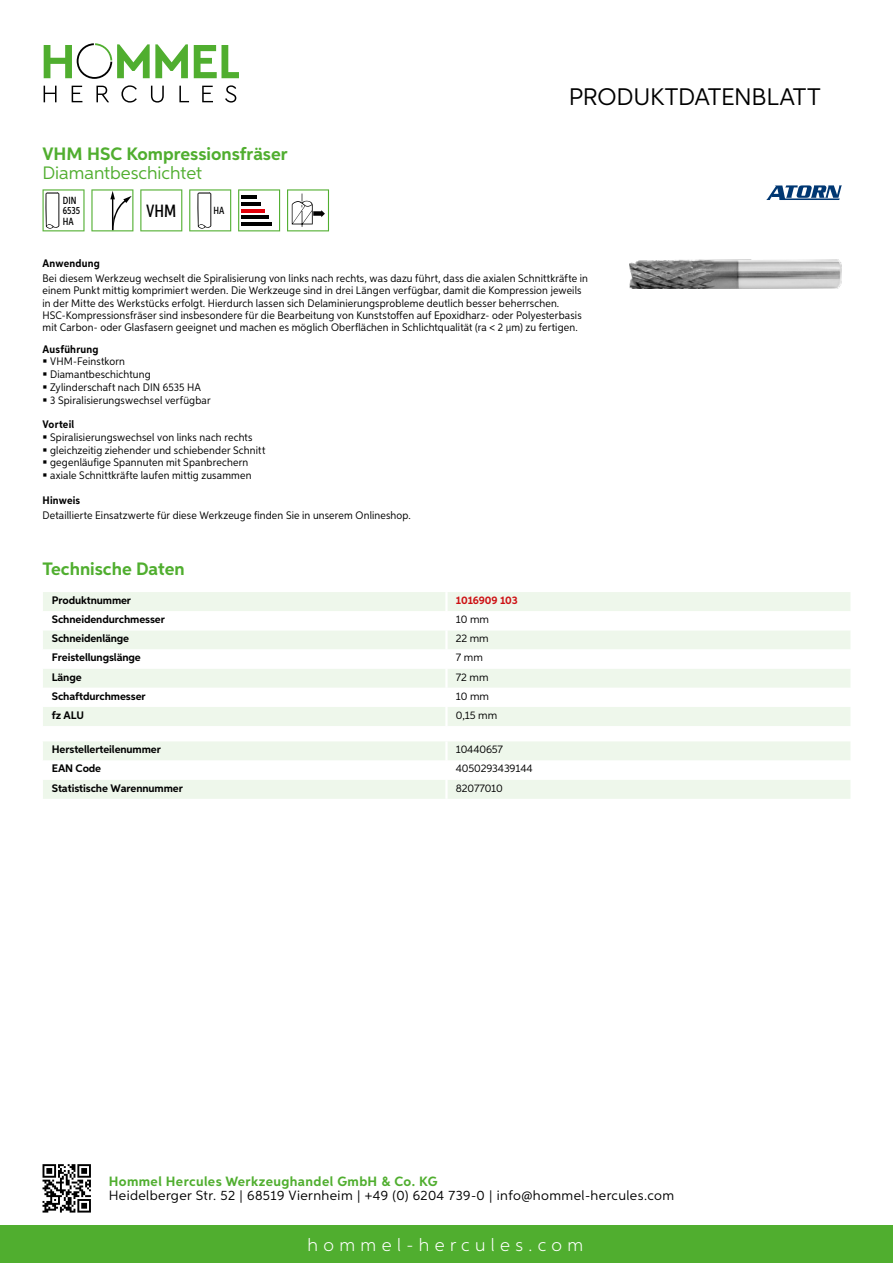
<style>
.page{position:relative;width:893px;height:1263px;background:#fff}
.page>*{position:absolute;margin:0;border:0;box-sizing:border-box;transform-origin:0 0}
.t1{font:24px "Aspira";letter-spacing:-.01em;color:#000}
.t2{font:700 18px "Aspira";color:#50ae2f}
.t3{font:300 18px "Aspira";letter-spacing:.3em;color:#fff}
.t4{font:18px "Aspira";color:#50ae2f}
.t5{font:500 17.85px "Aspira XX Nar";color:#000}
.t6{font:13.5px "Aspira";letter-spacing:.03em;color:#000}
.t7{font:700 13.5px "Aspira";letter-spacing:.03em;color:#50ae2f}
.t8{font:10.95px/12.8px "Aspira Nar";letter-spacing:.015em;color:#000}
.t9{font:700 10.95px "Aspira";letter-spacing:-.01em;color:#000}
.t10{font:10.95px "Aspira";letter-spacing:-.01em;color:#000}
.t11{font:700 10.95px "Aspira Nar";letter-spacing:.02em;color:#000}
.t12{font:700 10.95px "Aspira";letter-spacing:-.01em;color:#cd1013}
.t13{font:500 10.35px/10.4px "Aspira XX Nar";color:#000}
</style>
<div class="page">
<div style="left:0;top:1226px;width:893px;height:37px;background:#50ae2f"></div>
<svg style="left:43px;top:1164px;width:48px;height:48px"></svg>
<svg style="left:194px;top:45px;width:45px;height:33px"></svg>
<svg style="left:44px;top:43px;width:144px;height:36px"></svg>
<svg style="left:44px;top:86px;width:13px;height:16px"></svg>
<svg style="left:72px;top:86px;width:10px;height:16px"></svg>
<svg style="left:96px;top:86px;width:13px;height:16px"></svg>
<svg style="left:121px;top:85px;width:16px;height:18px"></svg>
<svg style="left:151px;top:86px;width:13px;height:17px"></svg>
<svg style="left:179px;top:86px;width:10px;height:16px"></svg>
<svg style="left:202px;top:86px;width:11px;height:16px"></svg>
<svg style="left:225px;top:85px;width:11px;height:18px"></svg>
<div style="left:43px;top:592px;width:807px;height:134px;background:#eef7eb"></div>
<svg style="left:43px;top:611px;width:807px;height:96px"></svg>
<hr style="left:445px;top:592px;width:3px;height:19px;background:#fff">
<hr style="left:445px;top:611px;width:3px;height:19px;background:#fff">
<hr style="left:445px;top:630px;width:3px;height:19px;background:#fff">
<hr style="left:445px;top:649px;width:3px;height:20px;background:#fff">
<hr style="left:445px;top:669px;width:3px;height:19px;background:#fff">
<hr style="left:445px;top:688px;width:3px;height:19px;background:#fff">
<hr style="left:445px;top:707px;width:3px;height:19px;background:#fff">
<svg style="left:43px;top:741px;width:807px;height:58px"></svg>
<hr style="left:445px;top:780px;width:3px;height:19px;background:#fff">
<svg style="left:43px;top:189px;width:42px;height:42px"></svg>
<svg style="left:91px;top:189px;width:42px;height:42px"></svg>
<svg style="left:140px;top:189px;width:42px;height:42px"></svg>
<svg style="left:189px;top:189px;width:42px;height:42px"></svg>
<svg style="left:238px;top:189px;width:42px;height:42px"></svg>
<hr style="left:241px;top:196px;width:16px;height:3px;background:#000">
<hr style="left:241px;top:202px;width:20px;height:4px;background:#000">
<hr style="left:241px;top:209px;width:24px;height:3px;background:#e3000b">
<hr style="left:241px;top:216px;width:27px;height:3px;background:#000">
<hr style="left:241px;top:222px;width:31px;height:4px;background:#000">
<svg style="left:287px;top:189px;width:42px;height:42px"></svg>
<img style="left:629px;top:259px;width:213px;height:29px">
<svg style="left:766px;top:185px;width:76px;height:15px"></svg>
<h2 class="t2" style="left:43px;top:142px;width:247px">VHM HSC Kompressionsfräser</h2>
<h2 class="t4" style="left:43px;top:162px;width:161px">Diamantbeschichtet</h2>
<p class="t13" style="left:63px;top:195px;width:19px">DIN<br>6535<br>HA</p>
<h3 class="t5" style="left:146px;top:200px;width:32px">VHM</h3>
<p class="t13" style="left:213px;top:205px;width:12px">HA</p>
<h1 class="t1" style="left:569px;top:82px;width:253px">Produktdatenblatt</h1>
<p class="t11" style="left:43px;top:257px;width:59px">Anwendung</p>
<p class="t8" style="left:43px;top:273px;width:547px;line-height:12px">Bei diesem Werkzeug wechselt die Spiralisierung von links nach rechts, was dazu führt, dass die axialen Schnittkräfte in einem Punkt mittig komprimiert werden. Die Werkzeuge sind in drei Längen verfügbar, damit die Kompression jeweils in der Mitte des Werkstücks erfolgt. Hierdurch lassen sich Delaminierungsprobleme deutlich besser beherrschen.<br>HSC-Kompressionsfräser sind insbesondere für die Bearbeitung von Kunststoffen auf Epoxidharz- oder Polyesterbasis mit Carbon- oder Glasfasern geeignet und machen es möglich Oberflächen in Schlichtqualität (ra &lt; 2 µm) zu fertigen.</p>
<p class="t11" style="left:43px;top:342px;width:58px">Ausführung</p>
<p class="t8" style="left:50px;top:355px;width:162px">VHM-Feinstkorn<br>Diamantbeschichtung<br>Zylinderschaft nach DIN 6535 HA<br>3 Spiralisierungswechsel verfügbar</p>
<p class="t11" style="left:43px;top:418px;width:33px">Vorteil</p>
<p class="t8" style="left:50px;top:430px;width:217px">Spiralisierungswechsel von links nach rechts gleichzeitig ziehender und schiebender Schnitt gegenläufige Spannuten mit Spanbrechern axiale Schnittkräfte laufen mittig zusammen</p>
<p class="t11" style="left:43px;top:494px;width:39px">Hinweis</p>
<p class="t8" style="left:43px;top:509px;width:370px">Detaillierte Einsatzwerte für diese Werkzeuge finden Sie in unserem Onlineshop.</p>
<h2 class="t2" style="left:43px;top:558px;width:144px">Technische Daten</h2>
<p class="t9" style="left:52px;top:593px;width:81px">Produktnummer</p>
<p class="t12" style="left:456px;top:593px;width:63px">1016909 103</p>
<p class="t9" style="left:52px;top:613px;width:115px">Schneidendurchmesser</p>
<p class="t10" style="left:456px;top:613px;width:35px">10 mm</p>
<p class="t9" style="left:52px;top:632px;width:79px">Schneidenlänge</p>
<p class="t10" style="left:456px;top:632px;width:34px">22 mm</p>
<p class="t9" style="left:52px;top:651px;width:90px">Freistellungslänge</p>
<p class="t10" style="left:456px;top:651px;width:29px">7 mm</p>
<p class="t9" style="left:52px;top:670px;width:31px">Länge</p>
<p class="t10" style="left:456px;top:670px;width:34px">72 mm</p>
<p class="t9" style="left:52px;top:689px;width:95px">Schaftdurchmesser</p>
<p class="t10" style="left:456px;top:689px;width:35px">10 mm</p>
<p class="t9" style="left:52px;top:708px;width:34px">fz ALU</p>
<p class="t10" style="left:456px;top:708px;width:43px">0,15 mm</p>
<p class="t9" style="left:52px;top:743px;width:111px">Herstellerteilenummer</p>
<p class="t10" style="left:456px;top:743px;width:49px">10440657</p>
<p class="t9" style="left:52px;top:762px;width:51px">EAN Code</p>
<p class="t10" style="left:456px;top:762px;width:78px">4050293439144</p>
<p class="t9" style="left:52px;top:781px;width:132px">Statistische Warennummer</p>
<p class="t10" style="left:456px;top:781px;width:49px">82077010</p>
<p class="t7" style="left:109px;top:1172px;width:330px">Hommel Hercules Werkzeughandel GmbH &amp; Co. KG</p>
<p class="t6" style="left:109px;top:1187px;width:567px">Heidelberger Str. 52 | 68519 Viernheim | +49 (0) 6204 739-0 | info@hommel-hercules.com</p>
<h2 class="t3" style="left:307px;top:1234px;width:277px">hommel-hercules.com</h2>
</div>
